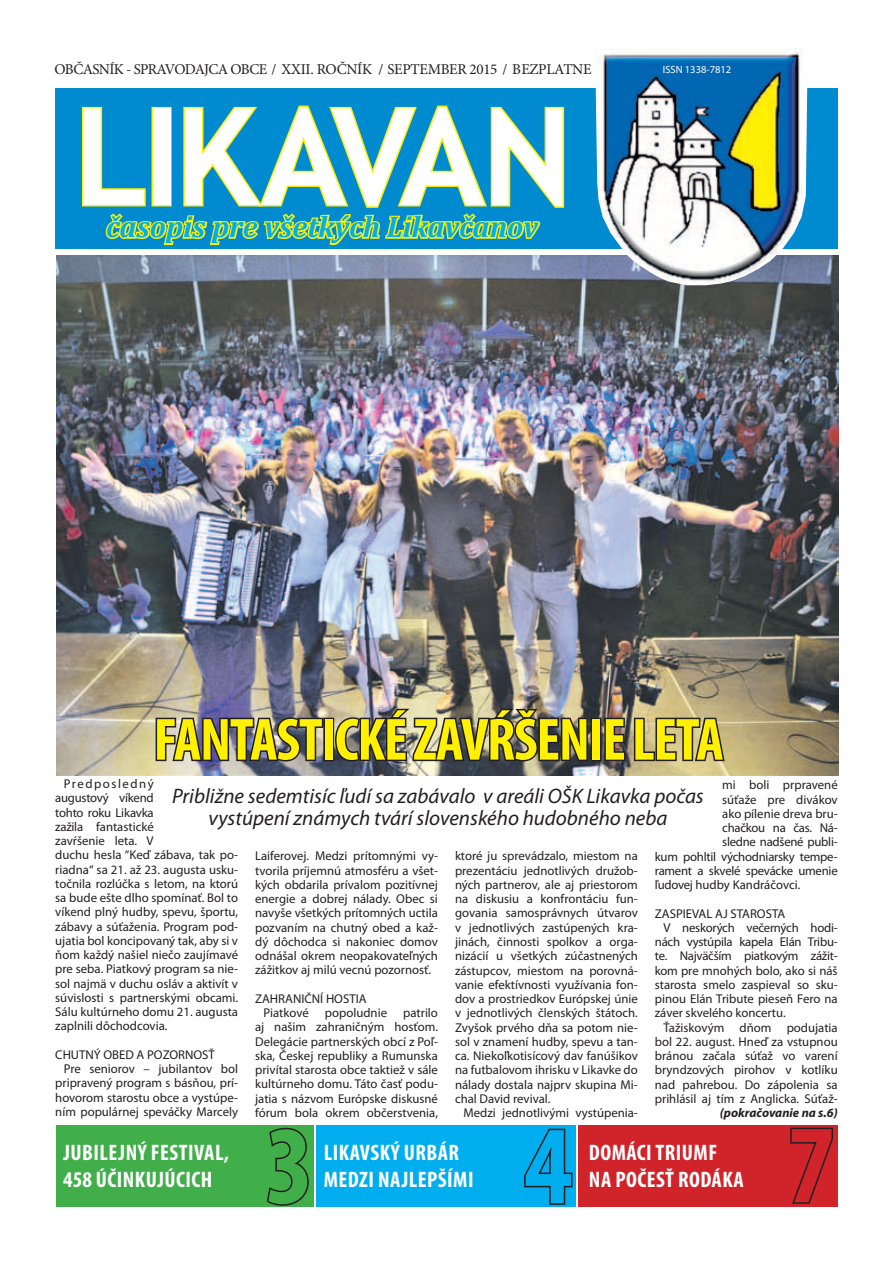
<style>
.page{position:relative;width:893px;height:1263px;background:#fff}
.page>*{position:absolute;margin:0;border:0;box-sizing:border-box;transform-origin:0 0}
.t1{font:700 135px "Trebuchet MS";letter-spacing:-.04em;color:#fff}
.t2{font:700 condensed 112.5px "Myriad Pro";color:#40ae49}
.t3{font:700 condensed 112.5px "Myriad Pro";color:#00aeef}
.t4{font:700 condensed 112.5px "Myriad Pro";color:#d1232a}
.t5{font:700 condensed 60px "Myriad Pro";color:#fff101}
.t6{font:italic 700 30px "Cambria";color:#00aeef}
.t7{font:700 condensed 22.5px/27px "Myriad Pro";letter-spacing:.02em;color:#fff}
.t8{font:italic 21px/22.5px "Myriad Pro";color:#231f20;text-align:center}
.t9{font:15px "Minion Pro";letter-spacing:-.02em;color:#231f20}
.t10{font:12.75px/14.2px "Myriad Pro";color:#231f20;text-align:justify}
.t11{font:12.75px "Myriad Pro";letter-spacing:-.02em;color:#231f20}
.t12{font:italic 700 12.75px "Myriad Pro";color:#231f20}
.t13{font:10.5px "Myriad Pro";color:#fff}
</style>
<div class="page">
<img style="left:56px;top:256px;width:782px;height:519px">
<div style="left:55px;top:88px;width:783px;height:161px;background:#008ad0"></div>
<img style="left:595px;top:48px;width:213px;height:237px">
<div style="left:56px;top:1125px;width:258px;height:82px;background:#40ae49"></div>
<svg style="left:266px;top:1127px;width:43px;height:79px"></svg>
<div style="left:316px;top:1125px;width:260px;height:82px;background:#00aeef"></div>
<div style="left:578px;top:1125px;width:260px;height:82px;background:#d1232a"></div>
<img style="left:154px;top:716px;width:171px;height:47px">
<div style="left:323px;top:718px;width:11px;height:43px;border:3px solid #231f20"></div>
<img style="left:333px;top:706px;width:256px;height:57px">
<div style="left:591px;top:718px;width:10px;height:43px;border:3px solid #231f20"></div>
<svg style="left:603px;top:716px;width:123px;height:47px;background:#83785c"></svg>
<svg style="left:524px;top:1128px;width:49px;height:77px"></svg>
<svg style="left:790px;top:1127px;width:43px;height:77px"></svg>
<svg style="left:81px;top:105px;width:484px;height:141px"></svg>
<p class="t9" style="left:54px;top:59px;width:539px">OBČASNÍK - SPRAVODAJCA OBCE / XXII. ROČNÍK / SEPTEMBER 2015 / BEZPLATNE</p>
<p class="t13" style="left:663px;top:63px;width:70px">ISSN 1338-7812</p>
<h1 class="t1" style="left:74px;top:73px;width:500px">LIKAVAN</h1>
<h3 class="t6" style="left:106px;top:206px;width:433px">časopis pre všetkých Likavčanov</h3>
<h3 class="t5" style="left:154px;top:702px;width:24px">FANTASTICK</h3>
<h3 class="t5" style="left:384px;top:702px;width:153px">É ZAVŔŠENIE</h3>
<h3 class="t5" style="left:632px;top:702px;width:23px">LETA</h3>
<p class="t10" style="left:55px;top:776px;width:184px;text-align:left;text-indent:9px">Predposledný<br>augustový víkend<br>tohto roku Likavka<br>zažila fantastické<br>zavŕšenie leta. V<br>duchu hesla “Keď zábava, tak po&shy;riadna“ sa 21. až 23. augusta usku&shy;točnila rozlúčka s letom, na ktorú sa bude ešte dlho spomínať. Bol to víkend plný hudby, spevu, športu, zábavy a súťaženia. Program pod&shy;ujatia bol koncipovaný tak, aby si v ňom každý našiel niečo zaujímavé pre seba. Piatkový program sa nie&shy;sol najmä v duchu osláv a aktivít v súvislosti s partnerskými obcami.<br>Sálu kultúrneho domu 21. augusta zaplnili dôchodcovia.</p>
<p class="t10" style="left:55px;top:1047px;width:161px">CHUTNÝ OBED A POZORNOSŤ</p>
<p class="t10" style="left:64px;top:1061px;width:176px">Pre seniorov – jubilantov bol</p>
<p class="t10" style="left:55px;top:1076px;width:184px">pripravený program s básňou, prí-</p>
<p class="t10" style="left:55px;top:1090px;width:184px">hovorom starostu obce a vystúpe-</p>
<p class="t10" style="left:55px;top:1104px;width:184px">ním populárnej speváčky Marcely</p>
<p class="t10" style="left:722px;top:778px;width:117px">mi boli prpravené</p>
<p class="t10" style="left:722px;top:792px;width:117px">súťaže pre divákov</p>
<p class="t10" style="left:722px;top:806px;width:117px">ako pílenie dreva bru-</p>
<p class="t11" style="left:722px;top:820px;width:117px">chačkou na čas. Ná-</p>
<p class="t11" style="left:722px;top:834px;width:117px">sledne nadšené publi-</p>
<p class="t11" style="left:655px;top:848px;width:184px">kum pohltil východniarsky tempe-</p>
<p class="t11" style="left:655px;top:863px;width:184px">rament a skvelé spevácke umenie</p>
<p class="t10" style="left:655px;top:877px;width:147px">ľudovej hudby Kandráčovci.</p>
<p class="t10" style="left:655px;top:906px;width:132px">ZASPIEVAL AJ STAROSTA</p>
<p class="t11" style="left:663px;top:920px;width:176px">V neskorých večerných hodi-</p>
<p class="t11" style="left:655px;top:934px;width:184px">nách vystúpila kapela Elán Tribu-</p>
<p class="t11" style="left:655px;top:948px;width:184px">te. Najväčším piatkovým zážit-</p>
<p class="t10" style="left:655px;top:963px;width:184px">kom pre mnohých bolo, ako si náš</p>
<p class="t10" style="left:655px;top:977px;width:184px">starosta smelo zaspieval so sku-</p>
<p class="t10" style="left:655px;top:991px;width:184px">pinou Elán Tribute pieseň Fero na</p>
<p class="t10" style="left:655px;top:1006px;width:132px">záver skvelého koncertu.</p>
<p class="t10" style="left:663px;top:1020px;width:176px">Ťažiskovým dňom podujatia</p>
<p class="t10" style="left:655px;top:1034px;width:184px">bol 22. august. Hneď za vstupnou</p>
<p class="t10" style="left:655px;top:1048px;width:184px">bránou začala súťaž vo varení</p>
<p class="t10" style="left:655px;top:1063px;width:184px">bryndzových pirohov v kotlíku</p>
<p class="t10" style="left:655px;top:1077px;width:184px">nad pahrebou. Do zápolenia sa</p>
<p class="t10" style="left:655px;top:1091px;width:184px">prihlásil aj tím z Anglicka. Súťaž-</p>
<p class="t12" style="left:720px;top:1104px;width:119px">(pokračovanie na s.6)</p>
<h3 class="t8" style="left:172px;top:784px;width:533px">Približne sedemtisíc ľudí sa zabávalo v areáli OŠK Likavka počas vystúpení známych tvárí slovenského hudobného neba</h3>
<p class="t10" style="left:255px;top:849px;width:184px">Laiferovej. Medzi prítomnými vy&shy;tvorila príjemnú atmosféru a všet&shy;kých obdarila prívalom pozitívnej energie a dobrej nálady. Obec si navyše všetkých prítomných uctila pozvaním na chutný obed a kaž&shy;dý dôchodca si nakoniec domov odnášal okrem neopakovateľných zážitkov aj milú vecnú pozornosť.</p>
<p class="t10" style="left:264px;top:991px;width:104px;text-indent:-9px">ZAHRANIČNÍ HOSTIA<br>Piatkové</p>
<p class="t10" style="left:455px;top:849px;width:184px">ktoré ju sprevádzalo, miestom na prezentáciu jednotlivých družob&shy;ných partnerov, ale aj priestorom na diskusiu a konfrontáciu fun&shy;govania samosprávnych útvarov v jednotlivých zastúpených kra&shy;jinách, činnosti spolkov a orga&shy;nizácií u všetkých zúčastnených zástupcov, miestom na porovná&shy;vanie efektívnosti využívania fon&shy;dov a prostriedkov Európskej únie v jednotlivých členských štátoch.<br>Zvyšok prvého dňa sa potom nie&shy;sol v znamení hudby, spevu a tan&shy;ca. Niekoľkotisícový dav fanúšikov na futbalovom ihrisku v Likavke do nálady dostala najprv skupina Mi&shy;chal David revival.</p>
<p class="t10" style="left:463px;top:1105px;width:176px">Medzi jednotlivými vystúpenia-</p>
<h2 class="t3" style="left:524px;top:1095px;width:49px">4</h2>
<h2 class="t4" style="left:787px;top:1094px;width:49px">7</h2>
<p class="t10" style="left:255px;top:1005px;width:184px;text-indent:148px">patrilo aj našim zahraničným hosťom.<br>Delegácie partnerských obcí z Poľ&shy;ska, Českej republiky a Rumunska privítal starosta obce taktiež v sále kultúrneho domu. Táto časť podu&shy;jatia s názvom Európske diskusné fórum bola okrem občerstvenia,</p>
<p class="t10" style="left:325px;top:1005px;width:64px">popoludnie</p>
<h2 class="t2" style="left:266px;top:1095px;width:49px">3</h2>
<h3 class="t7" style="left:63px;top:1139px;width:167px">JUBILEJNÝ FESTIVAL,<br>458 ÚČINKUJÚCICH</h3>
<h3 class="t7" style="left:324px;top:1139px;width:151px">LIKAVSKÝ URBÁR<br>MEDZI NAJLEPŠÍMI</h3>
<h3 class="t7" style="left:589px;top:1139px;width:156px">DOMÁCI TRIUMF<br>NA POČESŤ RODÁKA</h3>
</div>
